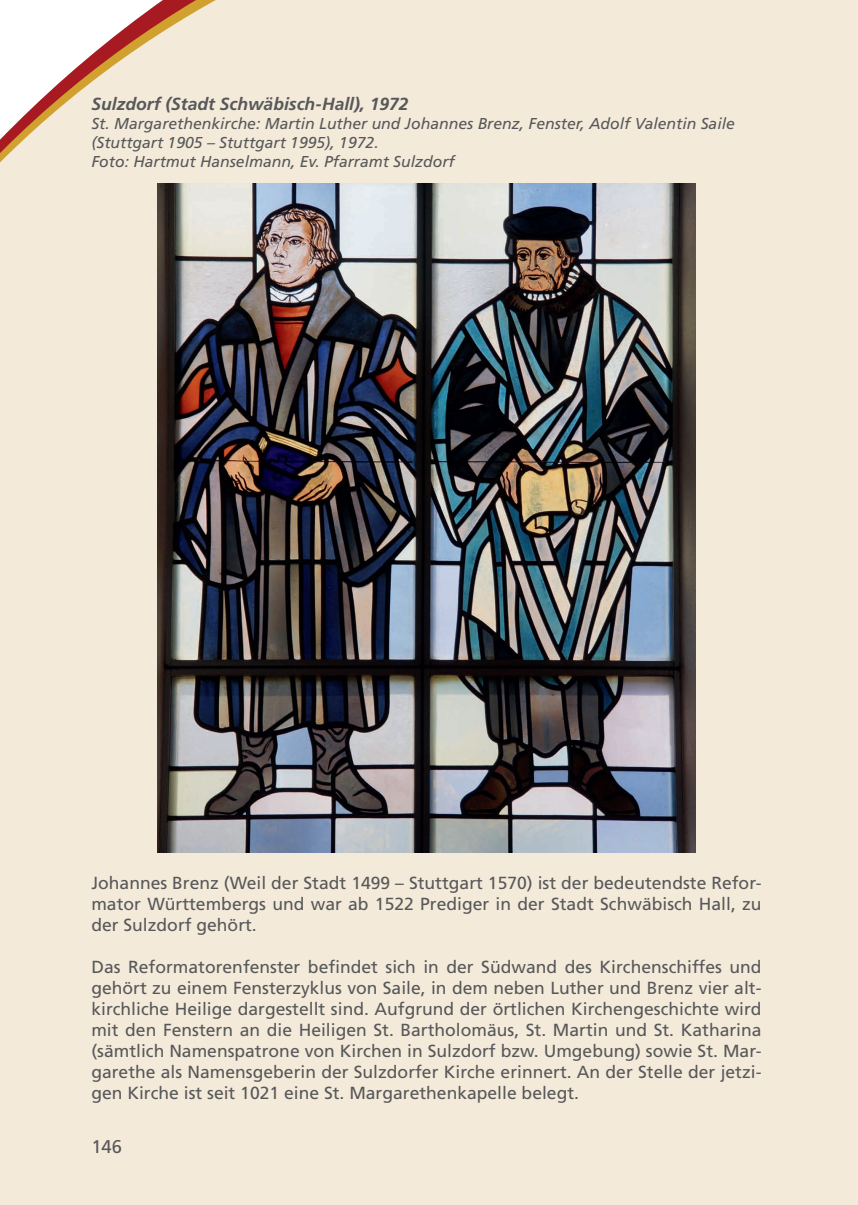
<style>
.page{position:relative;width:858px;height:1205px;background:#fff}
.page>*{position:absolute;margin:0;border:0;box-sizing:border-box;transform-origin:0 0}
.t1{font:18.38px "Frutiger";color:#57585a}
.t2{font:17.5px/21px "Frutiger";color:#57585a;text-align:justify}
.t3{font:italic 700 17.5px "Frutiger";color:#57585a}
.t4{font:italic 15.75px/18.9px "Frutiger";color:#57585a}
</style>
<div class="page">
<div style="left:0;top:904px;width:857px;height:301px;background:#f4eada"></div>
<div style="left:0;top:182px;width:849px;height:722px;background:#f4eada"></div>
<div style="left:0;top:171px;width:849px;height:11px;background:#f4eada"></div>
<svg style="left:0;top:0;width:849px;height:171px;background:#f2e6d6"></svg>
<img style="left:157px;top:184px;width:538px;height:668px">
<svg style="left:0;top:0;width:8px;height:8px"></svg>
<div style="left:849px;top:0;width:9px;height:945px;background:#f4eada"></div>
<p class="t3" style="left:91px;top:94px;width:319px">Sulzdorf (Stadt Schwäbisch-Hall), 1972</p>
<p class="t4" style="left:91px;top:114px;width:645px">St. Margarethenkirche: Martin Luther und Johannes Brenz, Fenster, Adolf Valentin Saile (Stuttgart 1905 – Stuttgart 1995), 1972.<br>Foto: Hartmut Hanselmann, Ev. Pfarramt Sulzdorf</p>
<p class="t2" style="left:91px;top:872px;width:671px">Johannes Brenz (Weil der Stadt 1499 – Stuttgart 1570) ist der bedeutendste Refor&shy;mator Württembergs und war ab 1522 Prediger in der Stadt Schwäbisch Hall, zu der Sulzdorf gehört.</p>
<p class="t2" style="left:91px;top:956px;width:671px">Das Reformatorenfenster befindet sich in der Südwand des Kirchenschiffes und gehört zu einem Fensterzyklus von Saile, in dem neben Luther und Brenz vier alt&shy;kirchliche Heilige dargestellt sind. Aufgrund der örtlichen Kirchengeschichte wird mit den Fenstern an die Heiligen St. Bartholomäus, St. Martin und St. Katharina (sämtlich Namenspatrone von Kirchen in Sulzdorf bzw. Umgebung) sowie St. Mar&shy;garethe als Namensgeberin der Sulzdorfer Kirche erinnert. An der Stelle der jetzi&shy;gen Kirche ist seit 1021 eine St. Margarethenkapelle belegt.</p>
<p class="t1" style="left:91px;top:1136px;width:32px">146</p>
</div>
